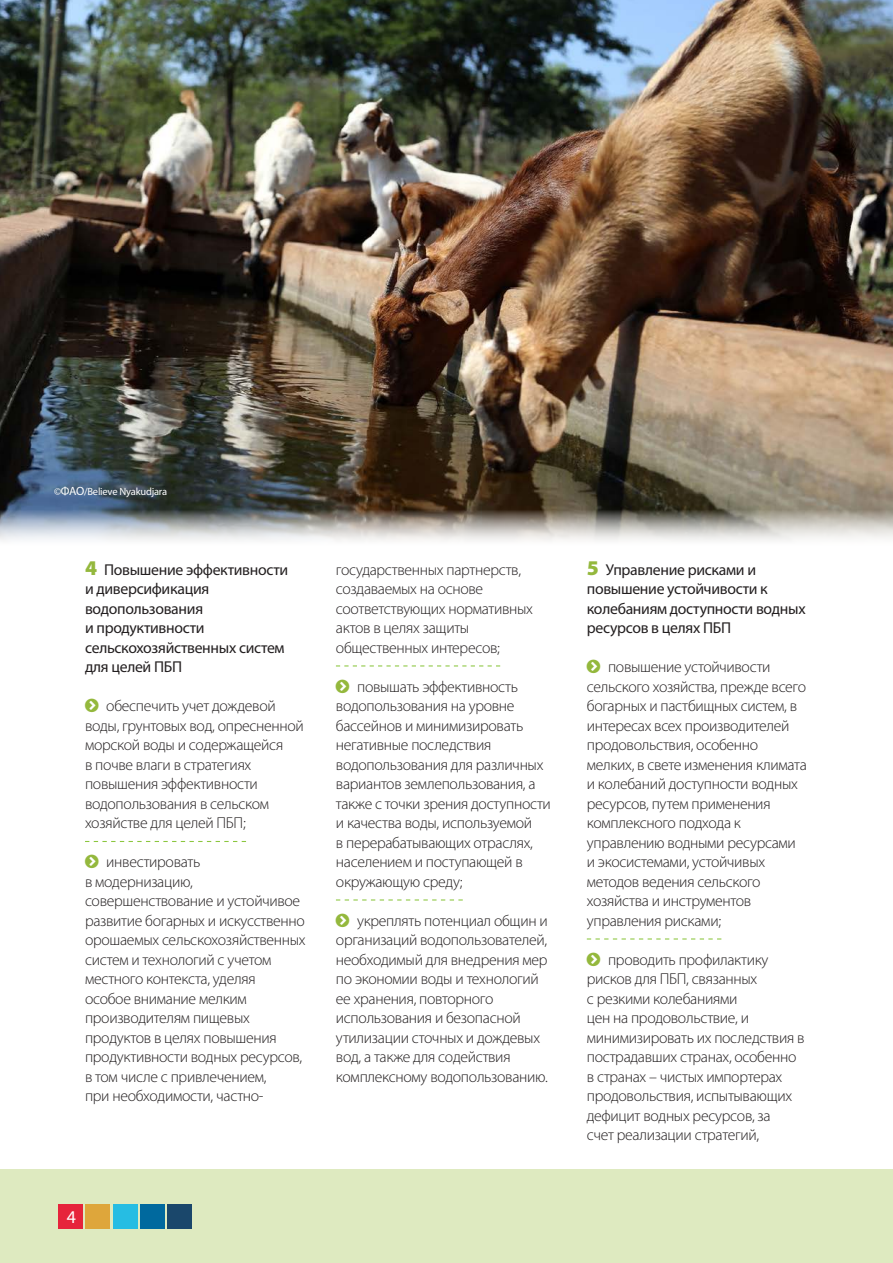
<style>
.page{position:relative;width:893px;height:1263px;background:#fff}
.page>*{position:absolute;margin:0;border:0;box-sizing:border-box;transform-origin:0 0}
.t1{font:18px "Myriad Pro";color:#fff}
.t2{font:300 15.75px/19.5px "Myriad Pro";letter-spacing:-.02em;color:#231f20}
.t3{font:15.75px/19.5px "Myriad Pro";letter-spacing:-.02em;color:#231f20}
.t4{font:10.5px "Myriad Pro";letter-spacing:-.02em;color:#fff}
.s1{font-size:12px}
.s2{font-weight:900;font-size:21px;color:#94b83d}
</style>
<div class="page">
<div style="left:0;top:1169px;width:893px;height:94px;background:#deeac0"></div>
<img style="left:0;top:0;width:893px;height:541px">
<div style="left:86px;top:1204px;width:24px;height:24px;background:#dea63b"></div>
<div style="left:140px;top:1204px;width:24px;height:24px;background:#00699e"></div>
<div style="left:167px;top:1204px;width:25px;height:24px;background:#1a476b"></div>
<div style="left:58px;top:1204px;width:25px;height:24px;background:#e6243b"></div>
<div style="left:113px;top:1204px;width:24px;height:24px;background:#26bde3"></div>
<svg style="left:85px;top:841px;width:161px;height:1px"></svg>
<svg style="left:336px;top:665px;width:164px;height:1px"></svg>
<svg style="left:336px;top:899px;width:127px;height:1px"></svg>
<svg style="left:587px;top:938px;width:134px;height:1px"></svg>
<p class="t4" style="left:54px;top:485px;width:115px">©<span class="s1">ФАО</span>/Believe Nyakudjara</p>
<p class="t3" style="left:85px;top:559px;width:205px"><span class="s2">4</span> Повышение эффективности и диверсификация водопользования<br>и продуктивности сельскохозяйственных систем для целей ПБП</p>
<p class="t2" style="left:85px;top:696px;width:220px;text-indent:21px">обеспечить учет дождевой воды, грунтовых вод, опресненной морской воды и содержащейся<br>в почве влаги в стратегиях повышения эффективности водопользования в сельском хозяйстве для целей ПБП;</p>
<p class="t2" style="left:85px;top:852px;width:222px;text-indent:21px">инвестировать<br>в модернизацию, совершенствование и устойчивое развитие богарных и искусственно орошаемых сельскохозяйственных систем и технологий с учетом местного контекста, уделяя особое внимание мелким производителям пищевых продуктов в целях повышения продуктивности водных ресурсов, в том числе с привлечением,<br>при необходимости, частно-</p>
<p class="t2" style="left:336px;top:559px;width:199px">государственных партнерств, создаваемых на основе соответствующих нормативных актов в целях защиты общественных интересов;</p>
<p class="t2" style="left:336px;top:676px;width:216px;text-indent:21px">повышать эффективность водопользования на уровне бассейнов и минимизировать негативные последствия водопользования для различных вариантов землепользования, а также с точки зрения доступности и качества воды, используемой<br>в перерабатывающих отраслях, населением и поступающей в окружающую среду;</p>
<p class="t2" style="left:336px;top:910px;width:214px;text-indent:21px">укреплять потенциал общин и организаций водопользователей, необходимый для внедрения мер по экономии воды и технологий ее хранения, повторного использования и безопасной утилизации сточных и дождевых вод, а также для содействия комплексному водопользованию.</p>
<p class="t1" style="left:67px;top:1206px;width:11px">4</p>
<p class="t3" style="left:587px;top:559px;width:220px"><span class="s2">5</span> Управление рисками и повышение устойчивости к колебаниям доступности водных ресурсов в целях ПБП</p>
<p class="t2" style="left:587px;top:657px;width:222px;text-indent:21px">повышение устойчивости сельского хозяйства, прежде всего богарных и пастбищных систем, в интересах всех производителей продовольствия, особенно мелких, в свете изменения климата и колебаний доступности водных ресурсов, путем применения комплексного подхода к управлению водными ресурсами и экосистемами, устойчивых методов ведения сельского хозяйства и инструментов управления рисками;</p>
<p class="t2" style="left:587px;top:949px;width:219px;text-indent:21px">проводить профилактику рисков для ПБП, связанных<br>с резкими колебаниями<br>цен на продовольствие, и минимизировать их последствия в пострадавших странах, особенно в странах – чистых импортерах продовольствия, испытывающих дефицит водных ресурсов, за<br>счет реализации стратегий,</p>
</div>
